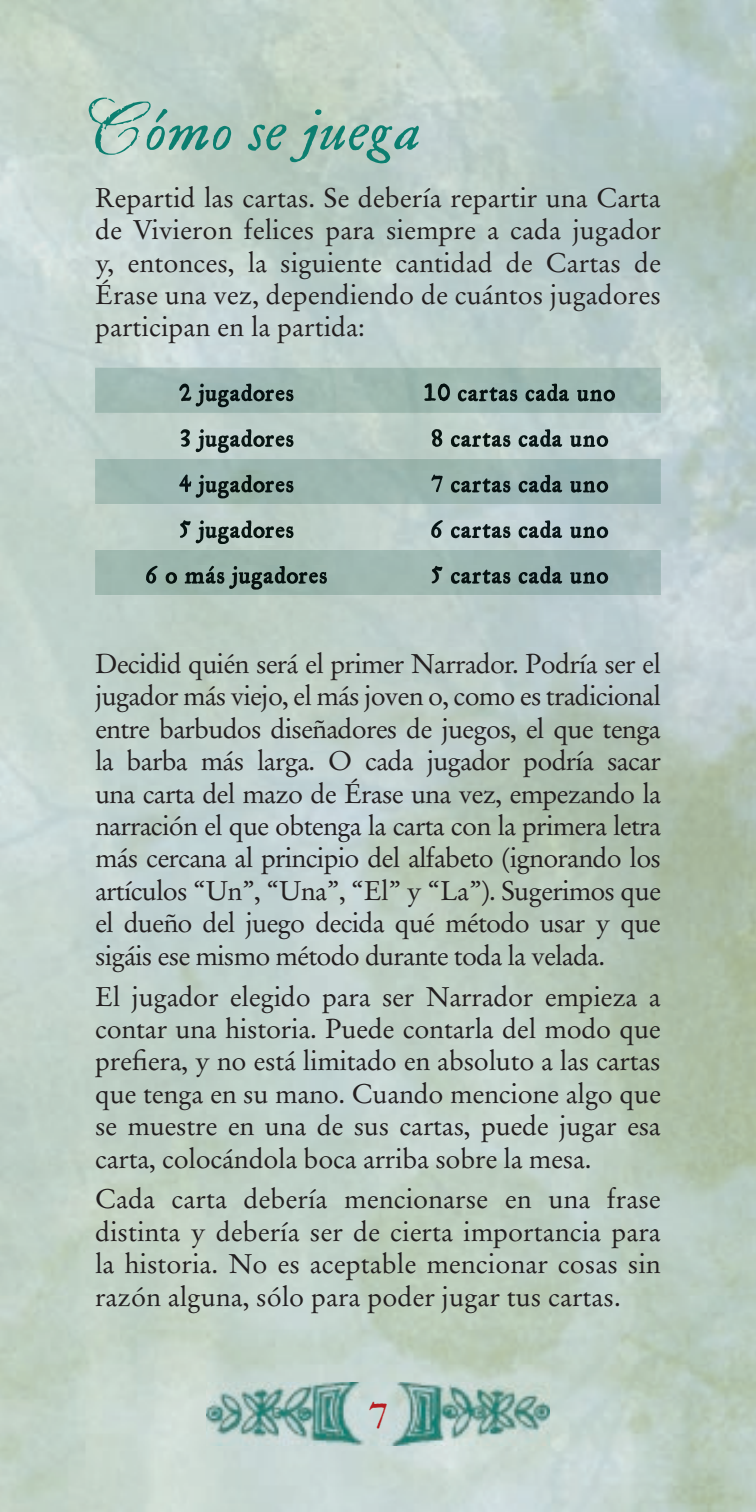
<style>
.page{position:relative;width:756px;height:1512px;background:#fff}
.page>*{position:absolute;margin:0;border:0;box-sizing:border-box;transform-origin:0 0}
.t1{font:italic 60px "FR Fell Type VAL";color:#0c7f71}
.t2{font:42px "FR Fell Type VAL";color:#b61c20}
.t3{font:27px/32.4px "Stempel Garamond";letter-spacing:-.005em;color:#231f20;text-align:justify}
.s1{font-family:"Civilian";font-style:normal;font-size:72px}
</style>
<div class="page">
<img style="left:0;top:0;width:756px;height:1512px">
<img style="left:207px;top:1382px;width:342px;height:64px">
<img style="left:95px;top:367px;width:566px;height:228px">
<img style="left:179px;top:384px;width:115px;height:23px">
<img style="left:424px;top:383px;width:191px;height:19px">
<img style="left:181px;top:429px;width:113px;height:24px">
<img style="left:432px;top:429px;width:176px;height:18px">
<img style="left:179px;top:475px;width:115px;height:24px">
<img style="left:431px;top:475px;width:177px;height:18px">
<img style="left:180px;top:520px;width:114px;height:24px">
<img style="left:431px;top:520px;width:177px;height:18px">
<img style="left:146px;top:566px;width:181px;height:24px">
<img style="left:432px;top:566px;width:176px;height:18px">
<h1 class="t1" style="left:95px;top:93px;width:329px"><span class="s1">C</span>ómo se juega</h1>
<p class="t3" style="left:95px;top:182px;width:567px">Repartid las cartas. Se debería repartir una Carta de Vivieron felices para siempre a cada jugador y, entonces, la siguiente cantidad de Cartas de Érase una vez, dependiendo de cuántos jugadores participan en la partida:</p>
<p class="t3" style="left:95px;top:648px;width:568px">Decidid quién será el primer Narrador. Podría ser el jugador más viejo, el más joven o, como es tradicional entre barbudos diseñadores de juegos, el que tenga la barba más larga. O cada jugador podría sacar una carta del mazo de Érase una vez, empezando la narración el que obtenga la carta con la primera letra más cercana al principio del alfabeto (ignorando los artículos “Un”, “Una”, “El” y “La”). Sugerimos que el dueño del juego decida qué método usar y que sigáis ese mismo método durante toda la velada.</p>
<p class="t3" style="left:95px;top:980px;width:567px">El jugador elegido para ser Narrador empieza a contar una historia. Puede contarla del modo que prefiera, y no está limitado en absoluto a las cartas que tenga en su mano. Cuando mencione algo que se muestre en una de sus cartas, puede jugar esa carta, colocándola boca arriba sobre la mesa.</p>
<p class="t3" style="left:95px;top:1183px;width:567px">Cada carta debería mencionarse en una frase distinta y debería ser de cierta importancia para la historia. No es aceptable mencionar cosas sin razón alguna, sólo para poder jugar tus cartas.</p>
<h2 class="t2" style="left:368px;top:1391px;width:22px">7</h2>
</div>
